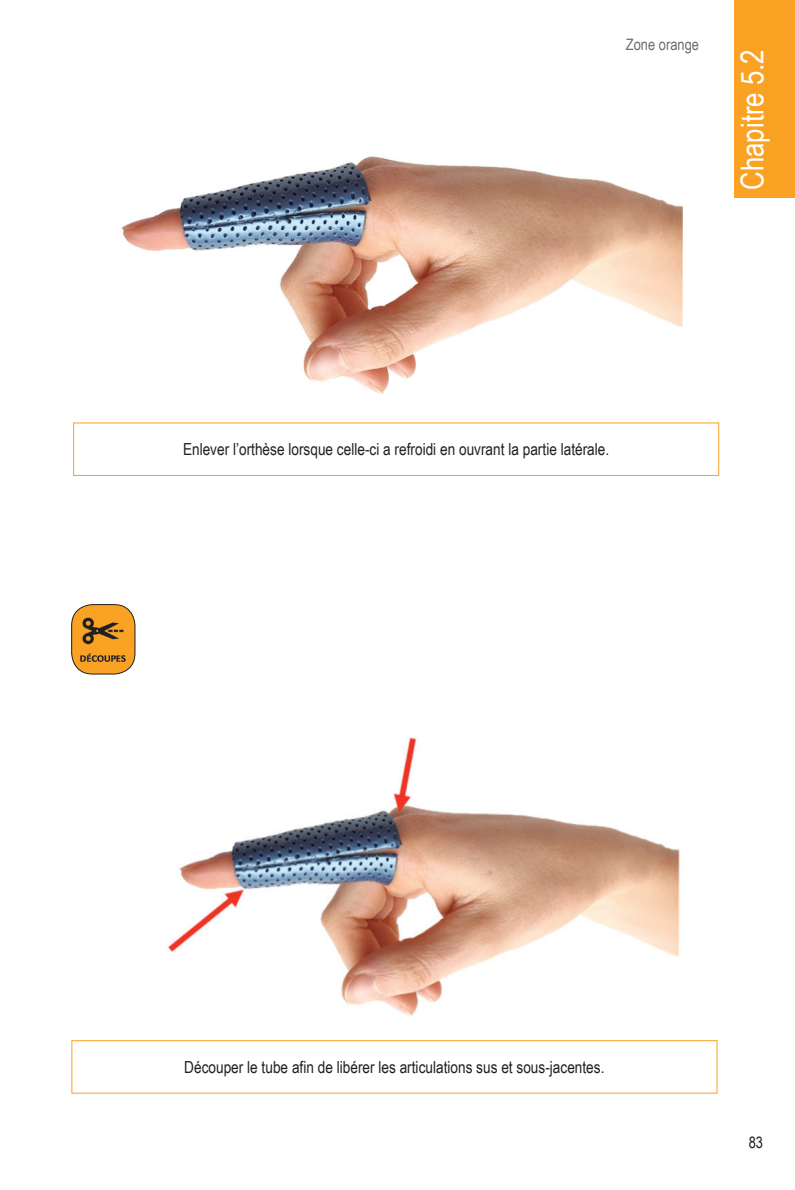
<style>
.page{position:relative;width:795px;height:1190px;background:#fff}
.page>*{position:absolute;margin:0;border:0;box-sizing:border-box;transform-origin:0 0}
.t1{font:31.5px "Arial Narrow";color:#fff}
.t2{font:16.62px "Arial Narrow";color:#231f20}
.t3{font:15.75px "Arial Narrow";color:#6c6d70}
.t4{font:15.75px "Arial Narrow";color:#231f20}
</style>
<div class="page">
<div style="left:733px;top:0;width:61px;height:197px;background:#f9a224"></div>
<div style="left:72px;top:604px;width:63px;height:70px;background:#f9a224;border-radius:21px"></div>
<img style="left:72px;top:609px;width:63px;height:60px">
<div style="left:71px;top:604px;width:64px;height:70px;border:1px solid #231f20;border-radius:21px"></div>
<img style="left:121px;top:156px;width:561px;height:238px">
<div style="left:73px;top:423px;width:645px;height:53px;border:1px solid #f9a224"></div>
<img style="left:168px;top:737px;width:512px;height:279px">
<div style="left:72px;top:1040px;width:644px;height:53px;border:1px solid #f9a224"></div>
<p class="t3" style="left:625px;top:33px;width:75px">Zone orange</p>
<h1 class="t1" style="left:728px;top:190px;width:142px;rotate:-90deg">Chapitre 5.2</h1>
<p class="t2" style="left:183px;top:437px;width:427px">Enlever l’orthèse lorsque celle-ci a refroidi en ouvrant la partie latérale.</p>
<p class="t2" style="left:184px;top:1055px;width:421px">Découper le tube afin de libérer les articulations sus et sous-jacentes.</p>
<p class="t4" style="left:748px;top:1131px;width:16px">83</p>
</div>
